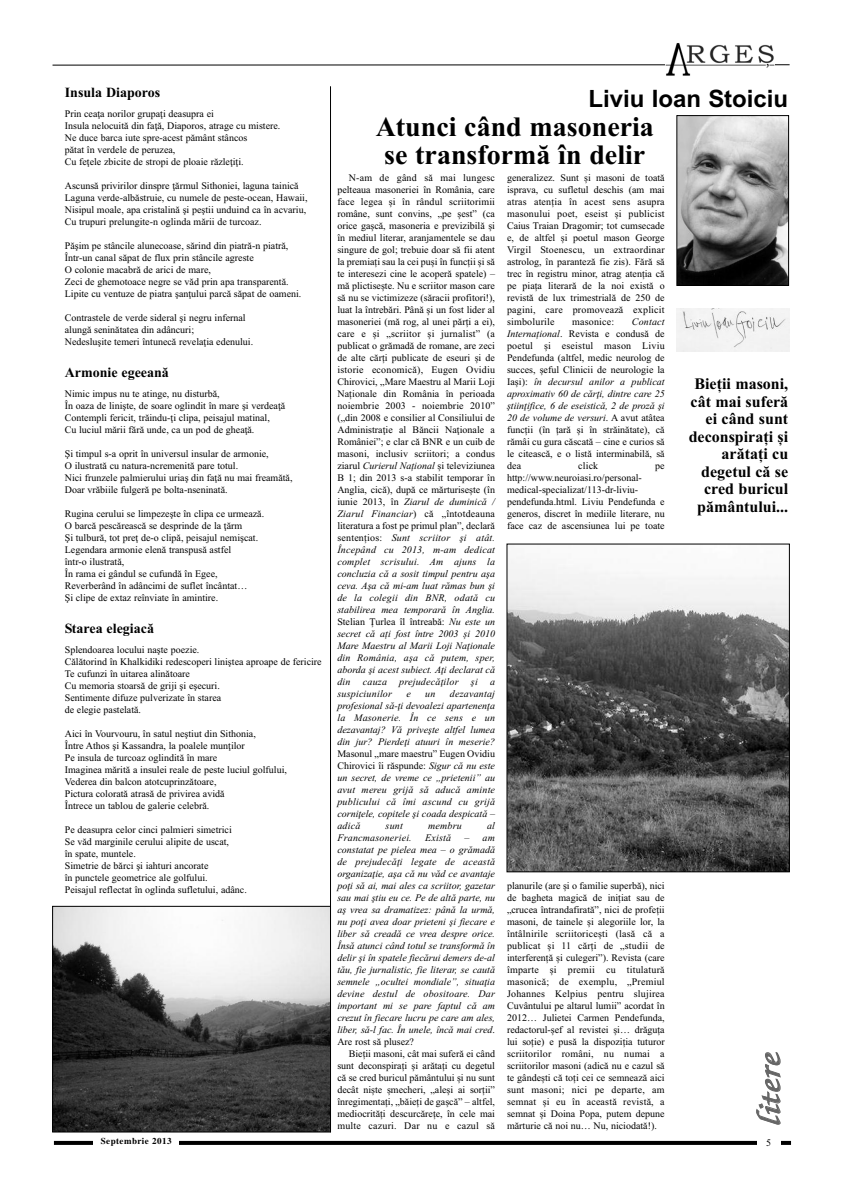
<style>
.page{position:relative;width:842px;height:1191px;background:#fff}
.page>*{position:absolute;margin:0;border:0;box-sizing:border-box;transform-origin:0 0}
.t1{font:32px "Zurich Calligraphic";color:#666;scale:1.2 1}
.t2{font:700 28px/28px "Times New Roman";color:#000;text-align:center}
.t3{font:700 24px "Arial";color:#000}
.t4{font:700 16px/17.5px "Times New Roman";color:#000;text-align:right}
.t5{font:700 14px "Times New Roman";color:#000}
.t6{font:10px/12px "Times New Roman";color:#000}
.t7{font:italic 10px/12px "Times New Roman";color:#000;text-align:justify}
.t8{font:italic 10px "Times New Roman";letter-spacing:.02em;color:#000}
.t9{font:10px "Times New Roman";letter-spacing:.02em;color:#000}
.t10{font:700 9px "Toronto";letter-spacing:.05em;color:#000}
.s1{font-style:italic}
.s2{font-style:normal}
</style>
<div class="page">
<svg style="left:52px;top:64px;width:738px;height:2px"></svg>
<img style="left:665px;top:43px;width:109px;height:33px">
<svg style="left:54px;top:1140px;width:737px;height:4px;background:#3a3a3a"></svg>
<div style="left:757px;top:1137px;width:23px;height:12px;background:#fff"></div>
<div style="left:94px;top:1135px;width:85px;height:13px;background:#fff"></div>
<img style="left:679px;top:117px;width:108px;height:166px">
<div style="left:677px;top:115px;width:112px;height:170px;border:1px solid #000"></div>
<img style="left:677px;top:308px;width:112px;height:43px">
<img style="left:54px;top:908px;width:275px;height:222px">
<div style="left:52px;top:906px;width:279px;height:226px;border:1px solid #000"></div>
<img style="left:509px;top:560px;width:278px;height:310px">
<div style="left:507px;top:544px;width:282px;height:328px;border:1px solid #000"></div>
<hr style="left:330px;top:86px;width:1px;height:1046px;background:#000">
<h3 class="t5" style="left:65px;top:84px;width:97px">Insula Diaporos</h3>
<p class="t6" style="left:65px;top:107px;width:217px">Prin ceaţa norilor grupaţi deasupra ei<br>Insula nelocuită din faţă, Diaporos, atrage cu mistere.<br>Ne duce barca iute spre-acest pământ stâncos<br>pătat în verdele de peruzea,<br>Cu feţele zbicite de stropi de ploaie răzleţiţi.</p>
<p class="t6" style="left:65px;top:179px;width:244px">Ascunsă privirilor dinspre ţărmul Sithoniei, laguna tainică Laguna verde-albăstruie, cu numele de peste-ocean, Hawaii, Nisipul moale, apa cristalină şi peştii unduind ca în acvariu, Cu trupuri prelungite-n oglinda mării de turcoaz.</p>
<p class="t6" style="left:65px;top:239px;width:238px">Păşim pe stâncile alunecoase, sărind din piatră-n piatră, Într-un canal săpat de flux prin stâncile agreste<br>O colonie macabră de arici de mare,<br>Zeci de ghemotoace negre se văd prin apa transparentă.<br>Lipite cu ventuze de piatra şanţului parcă săpat de oameni.</p>
<p class="t6" style="left:65px;top:311px;width:190px">Contrastele de verde sideral şi negru infernal alungă seninătatea din adâncuri;<br>Nedesluşite temeri întunecă revelaţia edenului.</p>
<h3 class="t5" style="left:65px;top:364px;width:106px">Armonie egeeană</h3>
<p class="t6" style="left:65px;top:387px;width:222px">Nimic impus nu te atinge, nu disturbă,<br>În oaza de linişte, de soare oglindit în mare şi verdeaţă Contempli fericit, trăindu-ţi clipa, peisajul matinal,<br>Cu luciul mării fără unde, ca un pod de gheaţă.</p>
<p class="t6" style="left:65px;top:447px;width:229px">Şi timpul s-a oprit în universul insular de armonie,<br>O ilustrată cu natura-ncremenită pare totul.<br>Nici frunzele palmierului uriaş din faţă nu mai freamătă, Doar vrăbiile fulgeră pe bolta-nseninată.</p>
<p class="t6" style="left:65px;top:507px;width:201px">Rugina cerului se limpezeşte în clipa ce urmează.<br>O barcă pescărească se desprinde de la ţărm<br>Şi tulbură, tot preţ de-o clipă, peisajul nemişcat.<br>Legendara armonie elenă transpusă astfel<br>într-o ilustrată,<br>În rama ei gândul se cufundă în Egee, Reverberând în adâncimi de suflet încântat…<br>Şi clipe de extaz reînviate în amintire.</p>
<h3 class="t5" style="left:65px;top:620px;width:91px">Starea elegiacă</h3>
<p class="t6" style="left:65px;top:643px;width:258px">Splendoarea locului naşte poezie.<br>Călătorind în Khalkidiki redescoperi liniştea aproape de fericire Te cufunzi în uitarea alinătoare<br>Cu memoria stoarsă de griji şi eşecuri.<br>Sentimente difuze pulverizate în starea<br>de elegie pastelată.</p>
<p class="t6" style="left:65px;top:727px;width:224px">Aici în Vourvouru, în satul neştiut din Sithonia,<br>Între Athos şi Kassandra, la poalele munţilor<br>Pe insula de turcoaz oglindită în mare<br>Imaginea mărită a insulei reale de peste luciul golfului, Vederea din balcon atotcuprinzătoare,<br>Pictura colorată atrasă de privirea avidă<br>Întrece un tablou de galerie celebră.</p>
<p class="t6" style="left:65px;top:823px;width:184px">Pe deasupra celor cinci palmieri simetrici<br>Se văd marginile cerului alipite de uscat,<br>în spate, muntele.<br>Simetrie de bărci şi iahturi ancorate<br>în punctele geometrice ale golfului.<br>Peisajul reflectat în oglinda sufletului, adânc.</p>
<h3 class="t3" style="left:589px;top:85px;width:201px">Liviu Ioan Stoiciu</h3>
<h2 class="t2" style="left:376px;top:112px;width:280px">Atunci când masoneria se transformă în delir</h2>
<p class="t6" style="left:337px;top:171px;width:159px;text-align:justify;text-indent:11px">N-am de gând să mai lungesc pelteaua masoneriei în România, care face legea și în rândul scriitorimii române, sunt convins, „pe șest” (ca orice gașcă, masoneria e previzibilă și în mediul literar, aranjamentele se dau singure de gol; trebuie doar să fii atent la premiați sau la cei puși în funcții și să te interesezi cine le acoperă spatele) – mă plictisește. Nu e scriitor mason care să nu se victimizeze (săracii profitori!), luat la întrebări. Până și un fost lider al masoneriei (mă rog, al unei părți a ei), care e și „scriitor și jurnalist” (a publicat o grămadă de romane, are zeci de alte cărți publicate de eseuri și de istorie economică), Eugen Ovidiu Chirovici, „Mare Maestru al Marii Loji Naționale din România în perioada noiembrie 2003 - noiembrie 2010” („din 2008 e consilier al Consiliului de Administraţie al Băncii Naţionale a României”; e clar că BNR e un cuib de masoni, inclusiv scriitori; a condus ziarul <span class="s1">Curierul Național</span> și televiziunea B 1; din 2013 s-a stabilit temporar în Anglia, cică), după ce mărturisește (în iunie 2013, în <span class="s1">Ziarul de duminică / Ziarul Financiar</span>) că „întotdeauna literatura a fost pe primul plan”, declară sentențios: <span class="s1">Sunt scriitor şi atât.<br>Începând cu 2013, m-am dedicat complet scrisului. Am ajuns la concluzia că a sosit timpul pentru aşa ceva. Aşa că mi-am luat rămas bun şi de la colegii din BNR, odată cu stabilirea mea temporară în Anglia.<br></span>Stelian Țurlea îl întreabă: <span class="s1">Nu este un secret că ați fost între 2003 și 2010<br>Mare Maestru al Marii Loji Naţionale din România, aşa că putem, sper, aborda şi acest subiect. Aţi declarat că din cauza prejudecăţilor şi a suspiciunilor</span></p>
<p class="t7" style="left:337px;top:687px;width:159px;text-indent:112px">dezavantaj profesional să-ţi devoalezi apartenenţa la Masonerie. În ce sens e un dezavantaj? Vă priveşte altfel lumea din jur? Pierdeţi atuuri în meserie?</p>
<p class="t7" style="left:337px;top:747px;width:159px"><span class="s2">Masonul „mare maestru” Eugen Ovidiu Chirovici îi răspunde:</span> Sigur că nu este un secret, de vreme ce „prietenii” au avut mereu grijă să aducă aminte publicului că îmi ascund cu grijă corniţele, copitele şi coada despicată – adică</p>
<p class="t7" style="left:406px;top:687px;width:6px">e</p>
<p class="t7" style="left:425px;top:687px;width:12px">un</p>
<p class="t7" style="left:386px;top:819px;width:19px">sunt</p>
<p class="t7" style="left:428px;top:819px;width:35px">membru</p>
<p class="t7" style="left:487px;top:819px;width:9px">al</p>
<p class="t8" style="left:337px;top:831px;width:76px">Francmasoneriei.</p>
<p class="t7" style="left:425px;top:831px;width:27px">Există</p>
<p class="t7" style="left:337px;top:831px;width:159px;text-indent:127px">– am constatat pe pielea mea – o grămadă de prejudecăţi legate de această organizaţie, aşa că nu văd ce avantaje poţi să ai, mai ales ca scriitor, gazetar sau mai ştiu eu ce. Pe de altă parte, nu aş vrea sa dramatizez: până la urmă, nu poţi avea doar prieteni şi fiecare e liber să creadă ce vrea despre orice.<br>Însă atunci când totul se transformă în delir şi în spatele fiecărui demers de-al tău, fie jurnalistic, fie literar, se caută semnele „ocultei mondiale”, situaţia devine destul de obositoare. Dar important mi se pare faptul că am crezut în fiecare lucru pe care am ales, liber, să-l fac. În unele, încă mai cred<span class="s2">.<br>Are rost să plusez?</span></p>
<p class="t6" style="left:337px;top:1047px;width:159px;text-align:justify;text-indent:11px">Bieții masoni, cât mai suferă ei când sunt deconspirați și arătați cu degetul că se cred buricul pământului și nu sunt decât niște șmecheri, „aleși ai sorții” înregimentați, „băieți de gașcă” – altfel, mediocrități descurcărețe, în cele mai multe cazuri. Dar nu e cazul să</p>
<p class="t6" style="left:507px;top:171px;width:159px;text-align:justify">generalizez. Sunt și masoni de toată isprava, cu sufletul deschis (am mai atras atenția în acest sens asupra masonului poet, eseist și publicist Caius Traian Dragomir; tot cumsecade e, de altfel și poetul mason George Virgil Stoenescu, un extraordinar astrolog, în paranteză fie zis). Fără să trec în registru minor, atrag atenția că pe piața literară de la noi există o revistă de lux trimestrială de 250 de pagini, care promovează explicit simbolurile</p>
<p class="t9" style="left:572px;top:315px;width:44px">masonice:</p>
<p class="t6" style="left:507px;top:315px;width:159px;text-align:justify;text-indent:125px"><span class="s1">Contact Internațional</span>. Revista e condusă de poetul și eseistul mason Liviu Pendefunda (altfel, medic neurolog de succes, șeful Clinicii de neurologie la Iași): <span class="s1">în decursul anilor a publicat aproximativ 60 de cărţi, dintre care 25 ştiinţifice, 6 de eseistică, 2 de proză şi 20 de volume de versuri</span>. A avut atâtea funcții (în țară și în străinătate), că rămâi cu gura căscată – cine e curios să le citească, e o listă interminabilă, să dea</p>
<p class="t6" style="left:578px;top:459px;width:22px">click</p>
<p class="t6" style="left:655px;top:459px;width:11px">pe</p>
<p class="t6" style="left:507px;top:471px;width:159px">http://www.neuroiasi.ro/personal&shy;medical-specializat/113-dr-liviu&shy;pendefunda.html. Liviu Pendefunda e generos, discret în mediile literare, nu face caz de ascensiunea lui pe toate</p>
<p class="t6" style="left:507px;top:879px;width:159px;text-align:justify">planurile (are și o familie superbă), nici de bagheta magică de inițiat sau de „crucea întrandafirată”, nici de profeții masoni, de tainele și alegoriile lor, la întâlnirile scriitoricești (lasă că a publicat și 11 cărți de „studii de interferență și culegeri”). Revista (care împarte și premii cu titulatură masonică; de exemplu, „Premiul Johannes Kelpius pentru slujirea Cuvântului pe altarul lumii” acordat în 2012… Julietei Carmen Pendefunda, redactorul-șef al revistei și… drăguța lui soție) e pusă la dispoziția tuturor scriitorilor români, nu numai a scriitorilor masoni (adică nu e cazul să te gândești că toți cei ce semnează aici sunt masoni; nici pe departe, am semnat și eu în această revistă, a semnat și Doina Popa, putem depune mărturie că noi nu… Nu, niciodată!).</p>
<h3 class="t4" style="left:689px;top:375px;width:101px">Bieții masoni, cât mai suferă ei când sunt deconspirați și arătați cu degetul că se cred buricul pământului...</h3>
<h1 class="t1" style="left:753px;top:1124px;width:63px;rotate:-90deg">litere</h1>
<p class="t10" style="left:101px;top:1137px;width:72px">Septembrie 2013</p>
<p class="t6" style="left:766px;top:1136px;width:6px">5</p>
</div>
